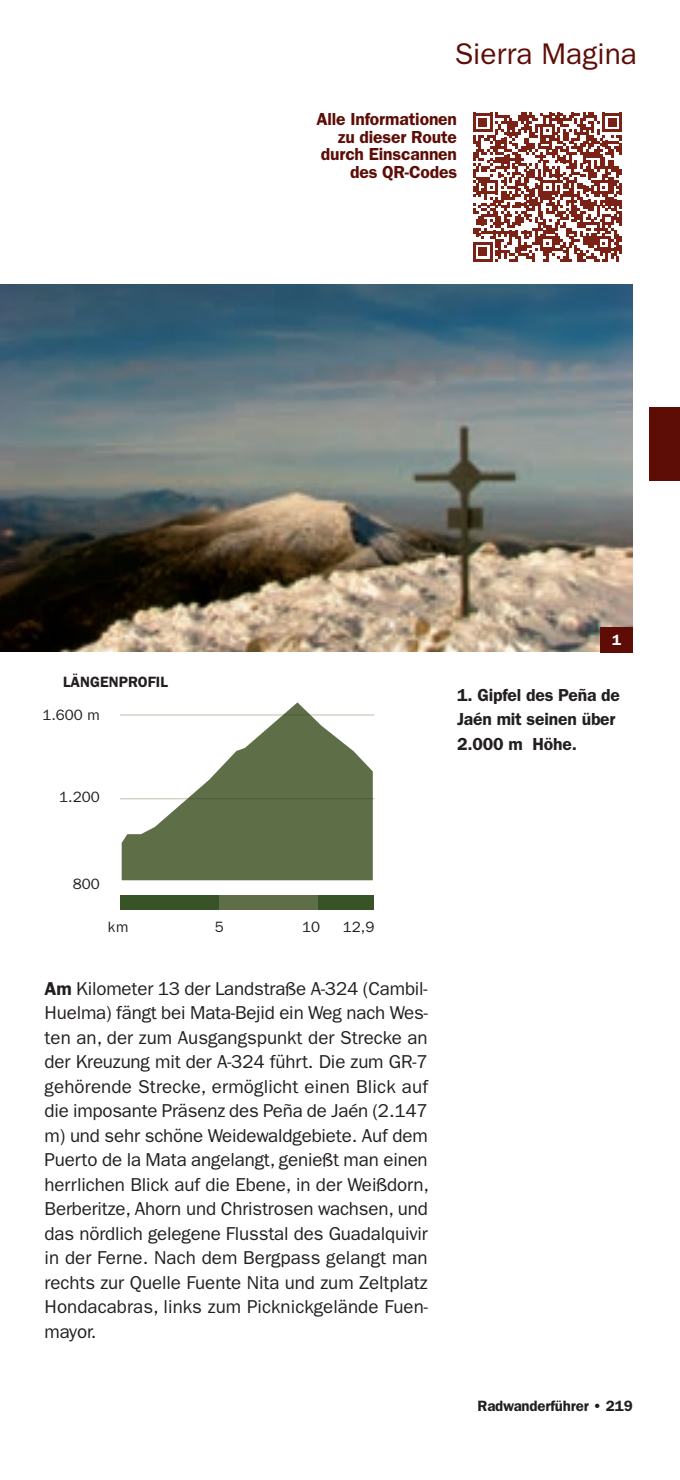
<style>
.page{position:relative;width:680px;height:1480px;background:#fff}
.page>*{position:absolute;margin:0;border:0;box-sizing:border-box;transform-origin:0 0}
.t1{font:30px "ITC Franklin Gothic Std";color:#5e0d06}
.t2{font:18.75px/24.5px "ITC Franklin Gothic Std";color:#231f20;text-align:justify}
.t3{font:600 17.5px/17.5px "ITC Franklin Gothic Std";letter-spacing:-.01em;color:#5e0d06;text-align:right}
.t4{font:600 17.5px/24.5px "ITC Franklin Gothic Std";letter-spacing:-.01em;color:#231f20}
.t5{font:15px "Franklin Gothic";color:#231f20}
.t6{font:600 15px "ITC Franklin Gothic Std";letter-spacing:-.01em;color:#231f20}
.t7{font:600 15px "Franklin Gothic";color:#231f20}
.t8{font:600 15px "ITC Franklin Gothic Std";color:#fff}
.s1{font-family:"Franklin Gothic";font-weight:600}
</style>
<div class="page">
<div style="left:648px;top:407px;width:31px;height:73px;background:#5e0d06"></div>
<div style="left:120px;top:895px;width:99px;height:15px;background:#385326"></div>
<div style="left:219px;top:895px;width:99px;height:15px;background:#5e6f48"></div>
<div style="left:318px;top:895px;width:56px;height:15px;background:#385326"></div>
<svg style="left:120px;top:702px;width:255px;height:179px;fill:#5e6f48"></svg>
<svg style="left:120px;top:798px;width:254px;height:1px"></svg>
<svg style="left:120px;top:714px;width:254px;height:2px"></svg>
<svg style="left:473px;top:113px;width:148px;height:149px"></svg>
<img style="left:0;top:284px;width:632px;height:368px">
<div style="left:600px;top:627px;width:32px;height:25px;background:#5e0d06"></div>
<h1 class="t1" style="left:454px;top:36px;width:184px">Sierra Magina</h1>
<p class="t3" style="left:316px;top:111px;width:142px">Alle Informationen zu dieser Route durch Einscannen des QR-Codes</p>
<p class="t7" style="left:63px;top:673px;width:106px">LÄNGENPROFIL</p>
<p class="t5" style="left:42px;top:706px;width:59px">1.600 m</p>
<p class="t5" style="left:59px;top:788px;width:42px">1.200</p>
<p class="t5" style="left:73px;top:875px;width:28px">800</p>
<p class="t8" style="left:611px;top:631px;width:11px">21</p>
<p class="t4" style="left:456px;top:682px;width:164px">1. Gipfel des Peña de<br>Jaén mit seinen über<br>2.000 m Höhe.</p>
<p class="t5" style="left:108px;top:918px;width:22px">km</p>
<p class="t5" style="left:215px;top:918px;width:10px">5</p>
<p class="t5" style="left:302px;top:918px;width:19px">10</p>
<p class="t5" style="left:342px;top:918px;width:33px">12,9</p>
<p class="t2" style="left:45px;top:976px;width:385px"><span class="s1">Am</span> Kilometer 13 der Landstraße A-324 (Cambil-Huelma) fängt bei Mata-Bejid ein Weg nach Wes&shy;ten an, der zum Ausgangspunkt der Strecke an der Kreuzung mit der A-324 führt. Die zum GR-7 gehörende Strecke, ermöglicht einen Blick auf die imposante Präsenz des Peña de Jaén (2.147 m) und sehr schöne Weidewaldgebiete. Auf dem Puerto de la Mata angelangt, genießt man einen herrlichen Blick auf die Ebene, in der Weißdorn, Berberitze, Ahorn und Christrosen wachsen, und das nördlich gelegene Flusstal des Guadalquivir in der Ferne. Nach dem Bergpass gelangt man rechts zur Quelle Fuente Nita und zum Zeltplatz Hondacabras, links zum Picknickgelände Fuen&shy;mayor.</p>
<p class="t6" style="left:477px;top:1397px;width:156px">Radwanderführer • 219</p>
</div>
